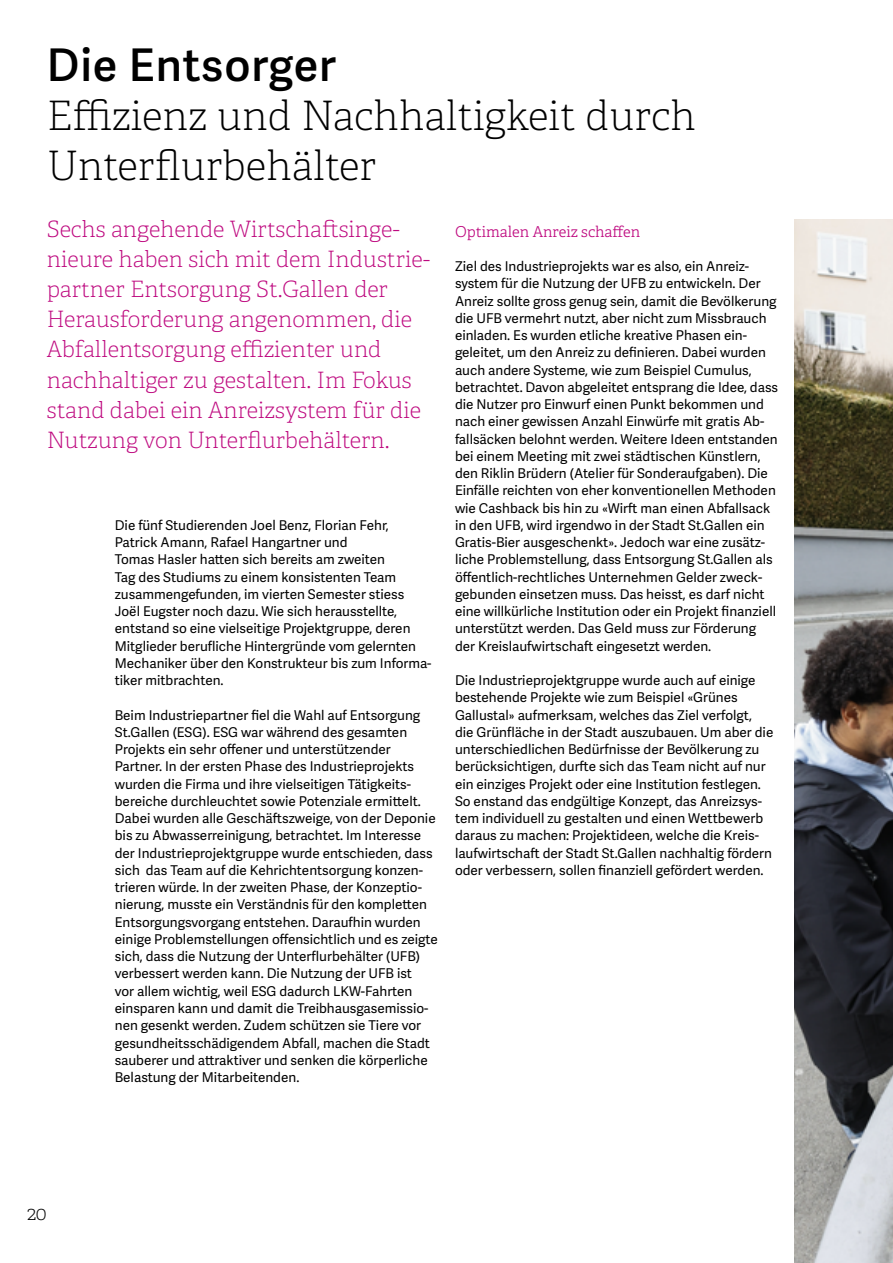
<style>
.page{position:relative;width:893px;height:1263px;background:#fff}
.page>*{position:absolute;margin:0;border:0;box-sizing:border-box;transform-origin:0 0}
.t1{font:600 45px "Adelle Sans";letter-spacing:.02em;color:#000}
.t2{font:100 40.5px/49.5px "Adelle";color:#000}
.t3{font:100 22.5px/30.2px "Adelle";color:#be097f}
.t4{font:100 19.5px "Adelle";color:#000}
.t5{font:300 15px "Adelle";color:#be097f}
.t6{font:13.5px/17.2px "Adelle Sans";color:#000}
.s1{font-style:inherit}
</style>
<div class="page">
<img style="left:794px;top:220px;width:99px;height:1043px">
<h1 class="t1" style="left:47px;top:39px;width:291px">Die Entsorger</h1>
<h2 class="t2" style="left:47px;top:92px;width:650px">Effizienz und Nachhaltigkeit durch<br>Unterflurbehälter</h2>
<p class="t3" style="left:47px;top:214px;width:385px">Sechs angehende Wirtschaftsinge&shy;nieure haben sich mit dem Industrie&shy;partner Entsorgung St.Gallen der Herausforderung angenommen, die Abfallentsorgung effizienter und nachhaltiger zu gestalten. Im Fokus stand dabei ein Anreizsystem für die Nutzung von Unterflurbehältern.</p>
<p class="t6" style="left:115px;top:517px;width:318px">Die fünf Studierenden Joel Benz, Florian Fehr, Patrick Amann, Rafael Hangartner und<br>Tomas Hasler hatten sich bereits am zweiten<br>Tag des Studiums zu einem konsistenten Team zusammengefunden, im vierten Semester stiess Joël Eugster noch dazu. Wie sich herausstellte, entstand so eine vielseitige Projektgruppe, deren Mitglieder berufliche Hintergründe vom gelernten Mechaniker über den Konstrukteur bis zum Informa&shy;tiker mitbrachten.</p>
<p class="t6" style="left:115px;top:707px;width:325px">Beim Industriepartner fiel die Wahl auf Entsorgung St.Gallen (ESG). ESG war während des gesamten Projekts ein sehr offener und unterstützender Partner. In der ersten Phase des Industrieprojekts wurden die Firma und ihre vielseitigen Tätigkeits&shy;bereiche durchleuchtet sowie Potenziale ermittelt.<br>Dabei wurden alle Geschäftszweige, von der Deponie bis zu Abwasserreinigung, betrachtet. Im Interesse der Industrieprojektgruppe wurde entschieden, dass sich das Team auf die Kehrichtentsorgung konzen&shy;trieren würde. In der zweiten Phase, der Konzeptio&shy;nierung, musste ein Verständnis für den kompletten Entsorgungsvorgang entstehen. Daraufhin wurden einige Problemstellungen offensichtlich und es zeigte sich, dass die Nutzung der Unterflurbehälter (UFB) verbessert werden kann. Die Nutzung der UFB ist<br>vor allem wichtig, weil ESG dadurch LKW-Fahrten einsparen kann und damit die Treibhausgasemissio&shy;nen gesenkt werden. Zudem schützen sie Tiere vor gesundheitsschädigendem Abfall, machen die Stadt sauberer und attraktiver und senken die körperliche Belastung der Mitarbeitenden.</p>
<p class="t5" style="left:455px;top:222px;width:187px">Optimalen Anreiz schaffen</p>
<p class="t6" style="left:455px;top:258px;width:325px">Ziel des Industrieprojekts war es also, ein Anreiz&shy;system für die Nutzung der UFB zu entwickeln. Der Anreiz sollte gross genug sein, damit die Bevölkerung die UFB vermehrt nutzt, aber nicht zum Missbrauch einladen. Es wurden etliche kreative Phasen ein&shy;geleitet, um den Anreiz zu definieren. Dabei wurden auch andere Systeme, wie zum Beispiel Cumulus, betrachtet. Davon abgeleitet entsprang die Idee, dass die Nutzer pro Einwurf einen Punkt bekommen und nach einer gewissen Anzahl Einwürfe mit gratis Ab&shy;fallsäcken belohnt werden. Weitere Ideen entstanden bei einem Meeting mit zwei städtischen Künstlern, den Riklin Brüdern (Atelier für Sonderaufgaben). Die Einfälle reichten von eher konventionellen Methoden wie Cashback bis hin zu «Wirft man einen Abfallsack in den UFB, wird irgendwo in der Stadt St.Gallen ein Gratis-Bier ausgeschenkt». Jedoch war eine zusätz&shy;liche Problemstellung, dass Entsorgung St.Gallen als öffentlich-rechtliches Unternehmen Gelder zweck&shy;gebunden einsetzen muss. Das heisst, es darf nicht eine willkürliche Institution oder ein Projekt finanziell unterstützt werden. Das Geld muss zur Förderung der Kreislaufwirtschaft eingesetzt werden.</p>
<p class="t6" style="left:455px;top:672px;width:320px">Die Industrieprojektgruppe wurde auch auf einige bestehende Projekte wie zum Beispiel «Grünes Gallustal» aufmerksam, welches das Ziel verfolgt, die Grünfläche in der Stadt auszubauen. Um aber die unterschiedlichen Bedürfnisse der Bevölkerung zu berücksichtigen, durfte sich das Team nicht auf nur ein einziges Projekt oder eine Institution festlegen.<br>So enstand das endgültige Konzept, das Anreizsys&shy;tem individuell zu gestalten und einen Wettbewerb daraus zu machen: Projektideen<span class="s1">,</span> welche die Kreis&shy;laufwirtschaft der Stadt St.Gallen nachhaltig fördern oder verbessern, sollen finanziell gefördert werden.</p>
<h3 class="t4" style="left:27px;top:1201px;width:21px">20</h3>
</div>
